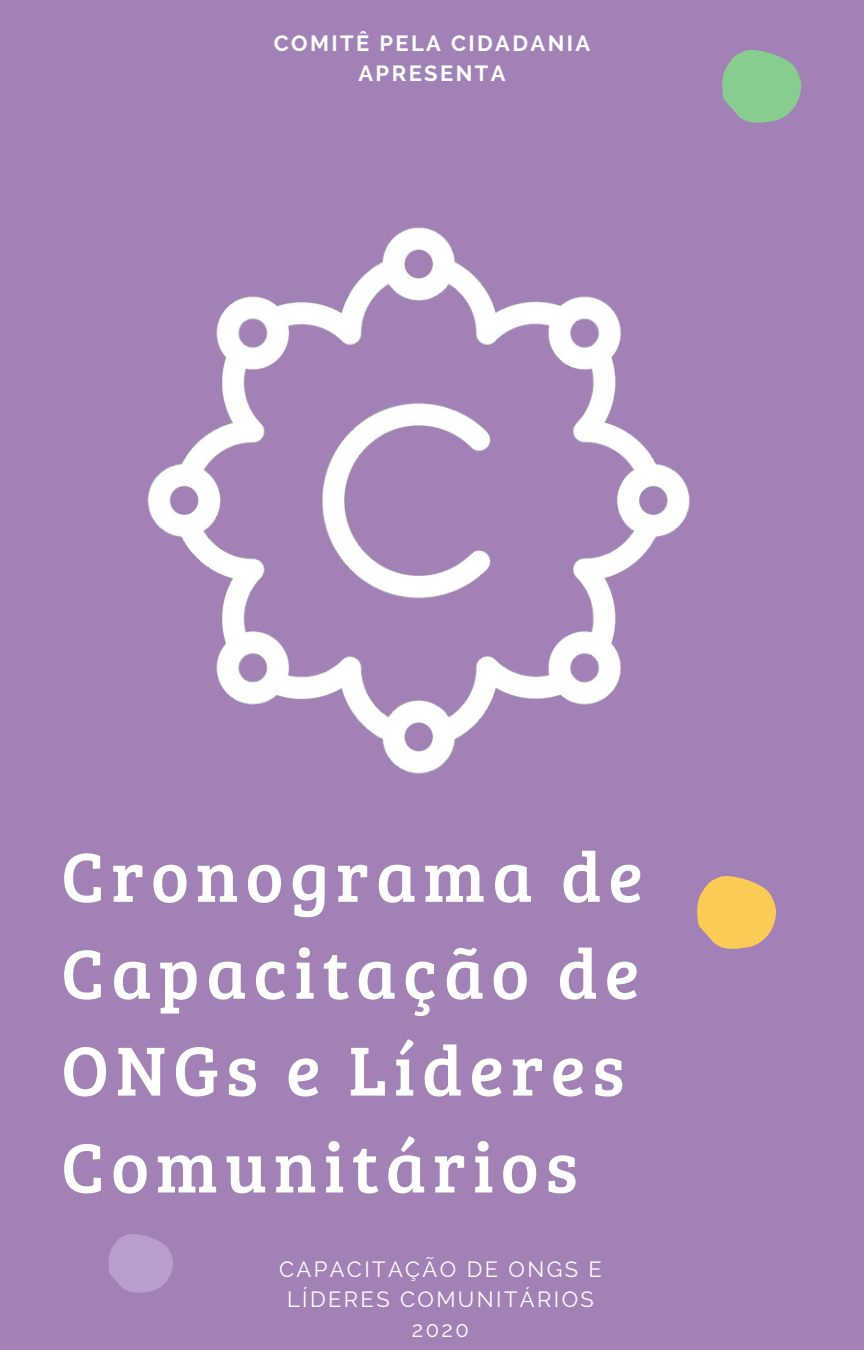
<style>
.page{position:relative;width:864px;height:1350px;background:#a282b6}
.page>*{position:absolute;margin:0;border:0;box-sizing:border-box;transform-origin:0 0}
.t1{font:71.77px/97px "Bree Serif";letter-spacing:.095em;color:#fff}
.t2{font:21.82px/30.2px "Raleway";letter-spacing:.11em;color:#fff;text-align:center}
.t3{font:700 21.82px/30.2px "Raleway";letter-spacing:.11em;color:#fff;text-align:center}
</style>
<div class="page">
<svg style="left:109px;top:1234px;width:64px;height:59px"></svg>
<svg style="left:697px;top:876px;width:79px;height:73px"></svg>
<svg style="left:722px;top:50px;width:80px;height:73px"></svg>
<img style="left:147px;top:227px;width:543px;height:547px">
<p class="t3" style="left:274px;top:28px;width:318px">COMITÊ PELA CIDADANIA<br>APRESENTA</p>
<p class="t1" style="left:61px;top:825px;width:583px">Cronograma de<br>Capacitação de<br>ONGs e Líderes<br>Comunitários</p>
<p class="t2" style="left:279px;top:1254px;width:324px">CAPACITAÇÃO DE ONGS E<br>LÍDERES COMUNITÁRIOS<br>2020</p>
</div>
